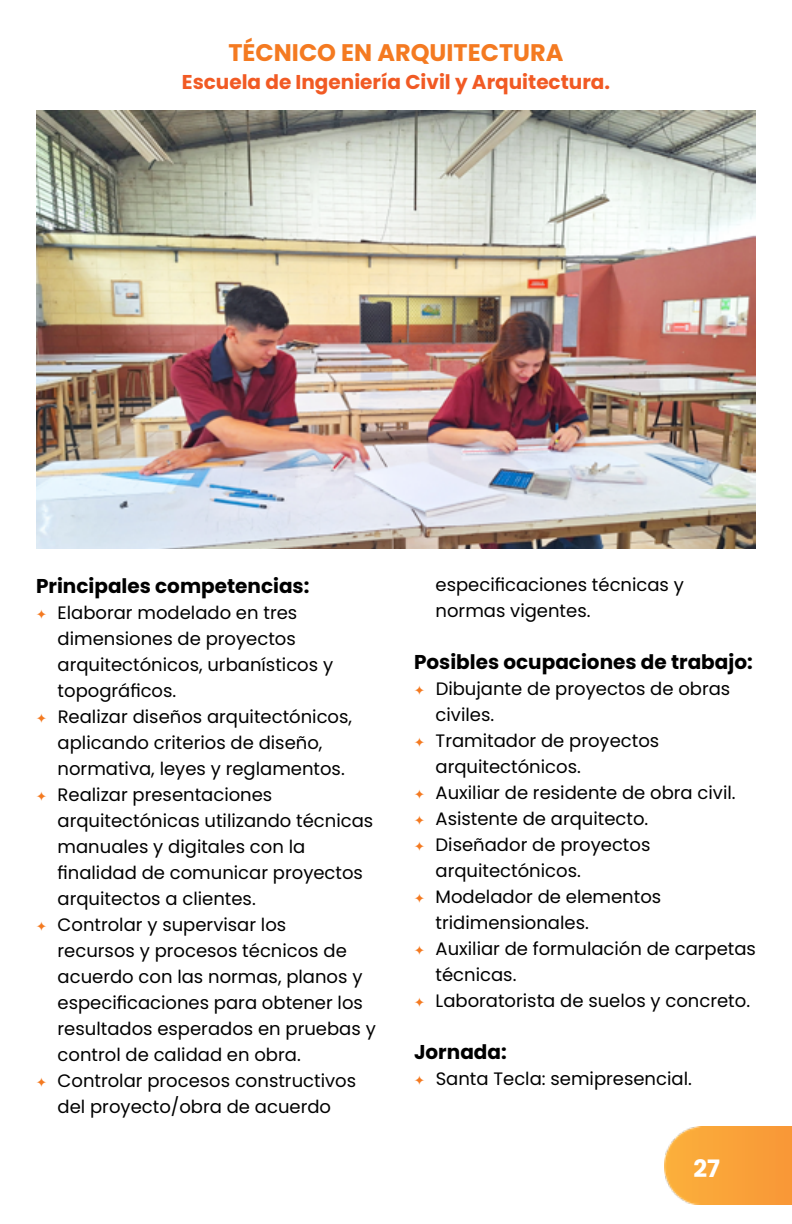
<style>
.page{position:relative;width:792px;height:1224px;background:#fff}
.page>*{position:absolute;margin:0;border:0;box-sizing:border-box;transform-origin:0 0}
.t1{font:700 24px "Poppins";color:#f47a21}
.t2{font:700 24px "Poppins";color:#fff}
.t3{font:700 20px "Poppins";color:#000}
.t4{font:700 20px "Poppins";color:#f15a24}
.t5{font:18px/26px "Poppins";color:#000}
.s1{font-family:"Menlo";font-weight:700;color:#f47a21}
</style>
<div class="page">
<img style="left:665px;top:1127px;width:127px;height:77px">
<img style="left:36px;top:111px;width:720px;height:437px">
<h1 class="t1" style="left:228px;top:39px;width:337px">TÉCNICO EN ARQUITECTURA</h1>
<p class="t4" style="left:182px;top:71px;width:430px">Escuela de Ingeniería Civil y Arquitectura.</p>
<p class="t3" style="left:36px;top:574px;width:275px">Principales competencias:</p>
<p class="t5" style="left:36px;top:600px;width:263px"><span class="s1">✦</span> Elaborar modelado en tres</p>
<p class="t5" style="left:58px;top:626px;width:240px">dimensiones de proyectos</p>
<p class="t5" style="left:58px;top:652px;width:277px">arquitectónicos, urbanísticos y</p>
<p class="t5" style="left:58px;top:678px;width:120px">topográficos.</p>
<p class="t5" style="left:36px;top:704px;width:318px"><span class="s1">✦</span> Realizar diseños arquitectónicos,</p>
<p class="t5" style="left:58px;top:730px;width:266px">aplicando criterios de diseño,</p>
<p class="t5" style="left:58px;top:756px;width:289px">normativa, leyes y reglamentos.</p>
<p class="t5" style="left:36px;top:782px;width:238px"><span class="s1">✦</span> Realizar presentaciones</p>
<p class="t5" style="left:58px;top:808px;width:317px">arquitectónicas utilizando técnicas</p>
<p class="t5" style="left:58px;top:834px;width:249px">manuales y digitales con la</p>
<p class="t5" style="left:58px;top:860px;width:307px">finalidad de comunicar proyectos</p>
<p class="t5" style="left:58px;top:886px;width:200px">arquitectos a clientes.</p>
<p class="t5" style="left:36px;top:912px;width:252px"><span class="s1">✦</span> Controlar y supervisar los</p>
<p class="t5" style="left:58px;top:938px;width:291px">recursos y procesos técnicos de</p>
<p class="t5" style="left:58px;top:964px;width:306px">acuerdo con las normas, planos y</p>
<p class="t5" style="left:58px;top:990px;width:307px">especificaciones para obtener los</p>
<p class="t5" style="left:58px;top:1016px;width:320px">resultados esperados en pruebas y</p>
<p class="t5" style="left:58px;top:1042px;width:245px">control de calidad en obra.</p>
<p class="t5" style="left:36px;top:1068px;width:322px"><span class="s1">✦</span> Controlar procesos constructivos</p>
<p class="t5" style="left:58px;top:1094px;width:275px">del proyecto/obra de acuerdo</p>
<p class="t5" style="left:436px;top:572px;width:250px">especificaciones técnicas y normas vigentes.</p>
<p class="t3" style="left:414px;top:650px;width:340px">Posibles ocupaciones de trabajo:</p>
<p class="t5" style="left:414px;top:676px;width:318px"><span class="s1">✦</span> Dibujante de proyectos de obras</p>
<p class="t5" style="left:436px;top:702px;width:60px">civiles.</p>
<p class="t5" style="left:414px;top:728px;width:247px"><span class="s1">✦</span> Tramitador de proyectos</p>
<p class="t5" style="left:436px;top:754px;width:147px">arquitectónicos.</p>
<p class="t5" style="left:414px;top:780px;width:323px"><span class="s1">✦</span> Auxiliar de residente de obra civil.</p>
<p class="t5" style="left:414px;top:806px;width:236px"><span class="s1">✦</span> Asistente de arquitecto.</p>
<p class="t5" style="left:414px;top:832px;width:238px"><span class="s1">✦</span> Diseñador de proyectos</p>
<p class="t5" style="left:436px;top:858px;width:147px">arquitectónicos.</p>
<p class="t5" style="left:414px;top:884px;width:249px"><span class="s1">✦</span> Modelador de elementos</p>
<p class="t5" style="left:436px;top:910px;width:155px">tridimensionales.</p>
<p class="t5" style="left:414px;top:936px;width:344px"><span class="s1">✦</span> Auxiliar de formulación de carpetas</p>
<p class="t5" style="left:436px;top:962px;width:82px">técnicas.</p>
<p class="t5" style="left:414px;top:988px;width:338px"><span class="s1">✦</span> Laboratorista de suelos y concreto.</p>
<p class="t3" style="left:414px;top:1040px;width:94px">Jornada:</p>
<p class="t5" style="left:414px;top:1066px;width:279px"><span class="s1">✦</span> Santa Tecla: semipresencial.</p>
<h1 class="t2" style="left:693px;top:1155px;width:28px">27</h1>
</div>
